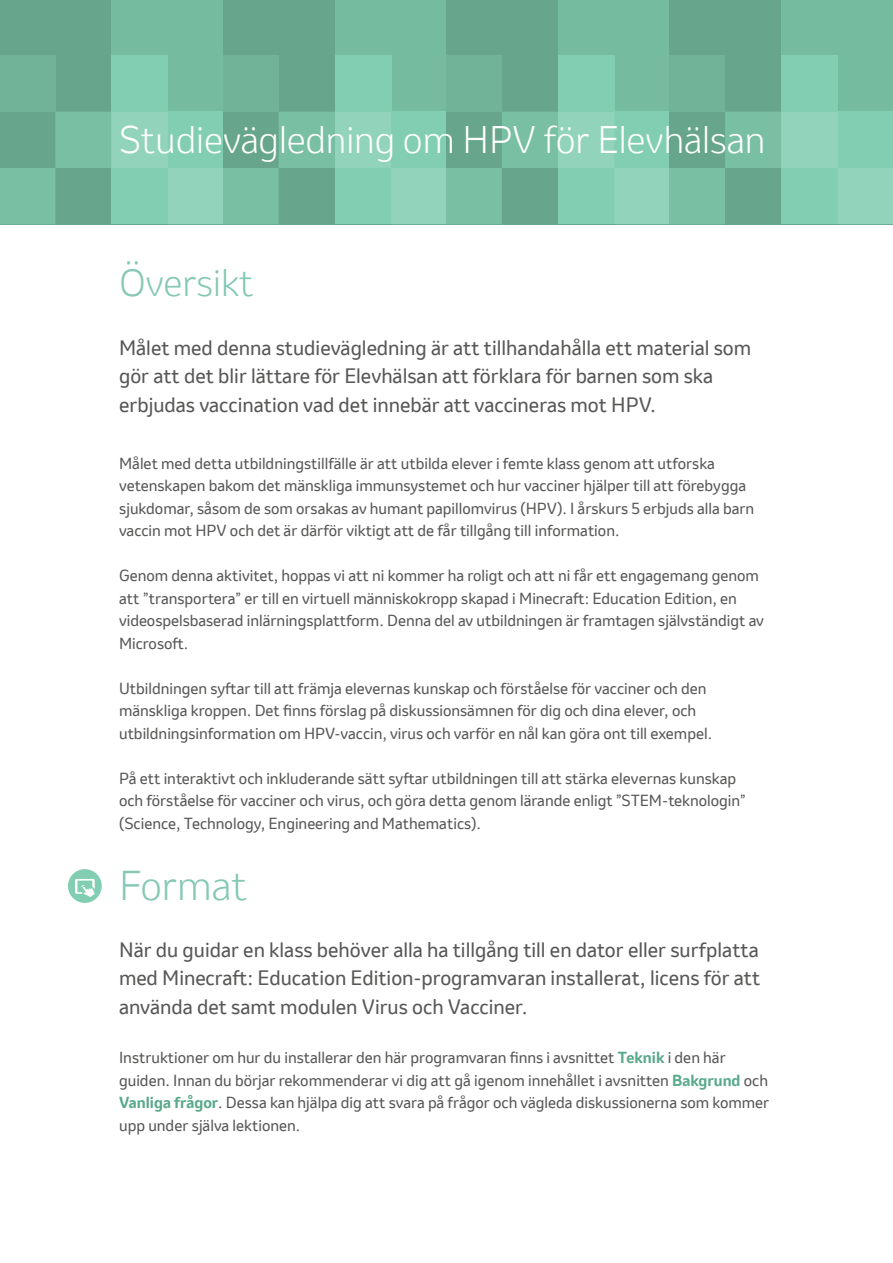
<style>
.page{position:relative;width:893px;height:1263px;background:#fff}
.page>*{position:absolute;margin:0;border:0;box-sizing:border-box;transform-origin:0 0}
.t1{font:300 39px "Invention";color:#85c8b5}
.t2{font:300 36px "Invention";color:#fff}
.t3{font:300 36px "Invention";color:#85c8b5}
.t4{font:19.5px/28.5px "Invention";color:#575756}
.t5{font:15px/22.5px "Invention";color:#575756}
.s1{font-weight:700;color:#59a98b}
</style>
<div class="page">
<div style="left:68px;top:869px;width:34px;height:34px;background:#82ceb3;border-radius:50%"></div>
<svg style="left:75px;top:879px;width:20px;height:18px"></svg>
<div style="left:0;top:0;width:223px;height:224px;background:#67a58c"></div>
<div style="left:112px;top:0;width:111px;height:112px;background:#75bba0"></div>
<div style="left:0;top:55px;width:55px;height:57px;background:#70b399"></div>
<div style="left:112px;top:55px;width:56px;height:57px;background:#82ceb3"></div>
<div style="left:223px;top:0;width:223px;height:224px;background:#67a58c"></div>
<div style="left:335px;top:0;width:111px;height:112px;background:#75bba0"></div>
<div style="left:223px;top:55px;width:56px;height:57px;background:#70b399"></div>
<div style="left:335px;top:55px;width:56px;height:57px;background:#82ceb3"></div>
<div style="left:446px;top:0;width:224px;height:224px;background:#67a58c"></div>
<div style="left:558px;top:0;width:112px;height:112px;background:#75bba0"></div>
<div style="left:446px;top:55px;width:56px;height:57px;background:#70b399"></div>
<div style="left:558px;top:55px;width:56px;height:57px;background:#82ceb3"></div>
<div style="left:670px;top:0;width:223px;height:224px;background:#67a58c"></div>
<div style="left:781px;top:0;width:112px;height:112px;background:#75bba0"></div>
<svg style="left:0;top:112px;width:893px;height:112px"></svg>
<div style="left:670px;top:55px;width:55px;height:57px;background:#70b399"></div>
<div style="left:781px;top:55px;width:57px;height:57px;background:#82ceb3"></div>
<h2 class="t2" style="left:119px;top:114px;width:648px">Studievägledning om HPV för Elevhälsan</h2>
<h2 class="t3" style="left:119px;top:258px;width:136px">Översikt</h2>
<h3 class="t4" style="left:119px;top:333px;width:634px">Målet med denna studievägledning är att tillhandahålla ett material som gör att det blir lättare för Elevhälsan att förklara för barnen som ska erbjudas vaccination vad det innebär att vaccineras mot HPV.</h3>
<p class="t5" style="left:119px;top:452px;width:637px">Målet med detta utbildningstillfälle är att utbilda elever i femte klass genom att utforska vetenskapen bakom det mänskliga immunsystemet och hur vacciner hjälper till att förebygga sjukdomar, såsom de som orsakas av humant papillomvirus (HPV). I årskurs 5 erbjuds alla barn vaccin mot HPV och det är därför viktigt att de får tillgång till information.</p>
<p class="t5" style="left:119px;top:564px;width:646px">Genom denna aktivitet, hoppas vi att ni kommer ha roligt och att ni får ett engagemang genom att ”transportera” er till en virtuell människokropp skapad i Minecraft: Education Edition, en videospelsbaserad inlärningsplattform. Denna del av utbildningen är framtagen självständigt av Microsoft.</p>
<p class="t5" style="left:119px;top:677px;width:595px">Utbildningen syftar till att främja elevernas kunskap och förståelse för vacciner och den mänskliga kroppen. Det finns förslag på diskussionsämnen för dig och dina elever, och utbildningsinformation om HPV-vaccin, virus och varför en nål kan göra ont till exempel.</p>
<p class="t5" style="left:119px;top:767px;width:628px">På ett interaktivt och inkluderande sätt syftar utbildningen till att stärka elevernas kunskap och förståelse för vacciner och virus, och göra detta genom lärande enligt ”STEM-teknologin” (Science, Technology, Engineering and Mathematics).</p>
<h1 class="t1" style="left:119px;top:858px;width:130px">Format</h1>
<h3 class="t4" style="left:119px;top:935px;width:643px;text-align:justify">När du guidar en klass behöver alla ha tillgång till en dator eller surfplatta med Minecraft: Education Edition-programvaran installerat, licens för att använda det samt modulen Virus och Vacciner.</h3>
<p class="t5" style="left:119px;top:1046px;width:652px">Instruktioner om hur du installerar den här programvaran finns i avsnittet <span class="s1">Teknik</span> i den här guiden. Innan du börjar rekommenderar vi dig att gå igenom innehållet i avsnitten <span class="s1">Bakgrund</span> och <span class="s1">Vanliga frågor</span>. Dessa kan hjälpa dig att svara på frågor och vägleda diskussionerna som kommer upp under själva lektionen.</p>
</div>
